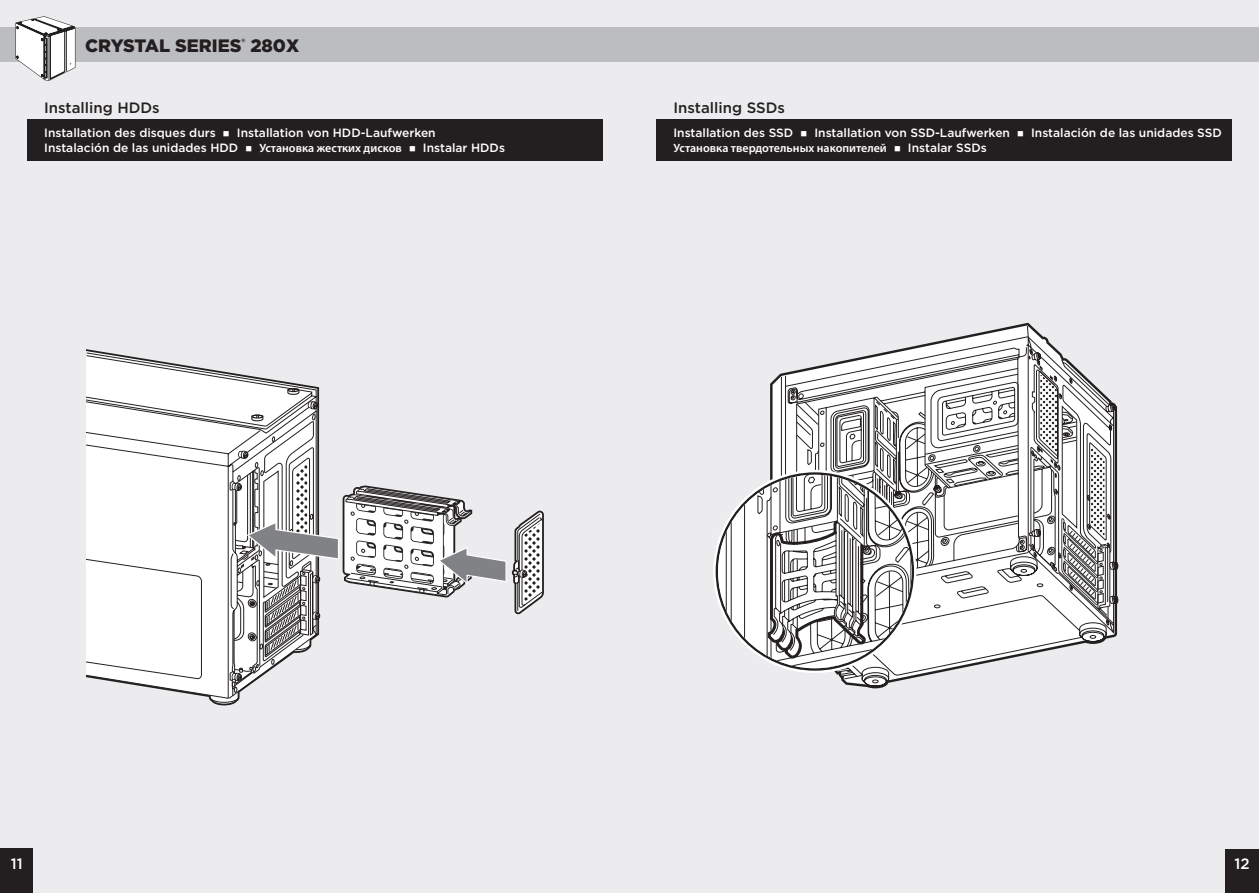
<style>
.page{position:relative;width:1259px;height:893px;background:#ececee}
.page>*{position:absolute;margin:0;border:0;box-sizing:border-box;transform-origin:0 0}
.t1{font:900 18px "Gotham";color:#231f20}
.t2{font:500 15px "Gotham";color:#231f20}
.t3{font:500 15px "Gotham";color:#fff}
.t4{font:500 12px/15px "Gotham";color:#fff}
.t5{font:600 12px "Myriad Pro";color:#fff}
.s1{font-family:"Myriad Pro";font-weight:600}
.s2{font-family:"Gotham";font-weight:500}
</style>
<div class="page">
<div style="left:0;top:849px;width:33px;height:44px;background:#231f20"></div>
<div style="left:1225px;top:849px;width:34px;height:44px;background:#231f20"></div>
<div style="left:27px;top:119px;width:575px;height:42px;background:#231f20"></div>
<div style="left:656px;top:119px;width:575px;height:42px;background:#231f20"></div>
<div style="left:0;top:28px;width:1259px;height:34px;background:#bcbdc0"></div>
<svg style="left:15px;top:16px;width:60px;height:65px"></svg>
<svg style="left:87px;top:349px;width:230px;height:349px;background:#f2f2f2"></svg>
<svg style="left:209px;top:388px;width:335px;height:315px"></svg>
<svg style="left:772px;top:366px;width:43px;height:104px"></svg>
<svg style="left:815px;top:323px;width:210px;height:366px"></svg>
<svg style="left:780px;top:401px;width:245px;height:286px;background:#d8d7d8"></svg>
<svg style="left:1025px;top:322px;width:92px;height:333px"></svg>
<svg style="left:713px;top:470px;width:233px;height:203px"></svg>
<h1 class="t1" style="left:85px;top:33px;width:216px">CRYSTAL SERIES<sup>®</sup> 280X</h1>
<p class="t2" style="left:44px;top:98px;width:117px">Installing HDDs</p>
<p class="t2" style="left:673px;top:98px;width:113px">Installing SSDs</p>
<p class="t4" style="left:44px;top:125px;width:462px">Installation des disques durs ■ Installation von HDD-Laufwerken<br>Instalación de las unidades HDD ■ <span class="s1">Установка жестких дисков</span> ■ Instalar HDDs</p>
<p class="t4" style="left:673px;top:125px;width:550px">Installation des SSD ■ Installation von SSD-Laufwerken ■ Instalación de las unidades SSD</p>
<p class="t5" style="left:673px;top:140px;width:315px">Установка твердотельных накопителей ■ <span class="s2">Instalar SSDs</span></p>
<p class="t3" style="left:11px;top:854px;width:13px">11</p>
<p class="t3" style="left:1234px;top:854px;width:17px">12</p>
</div>
